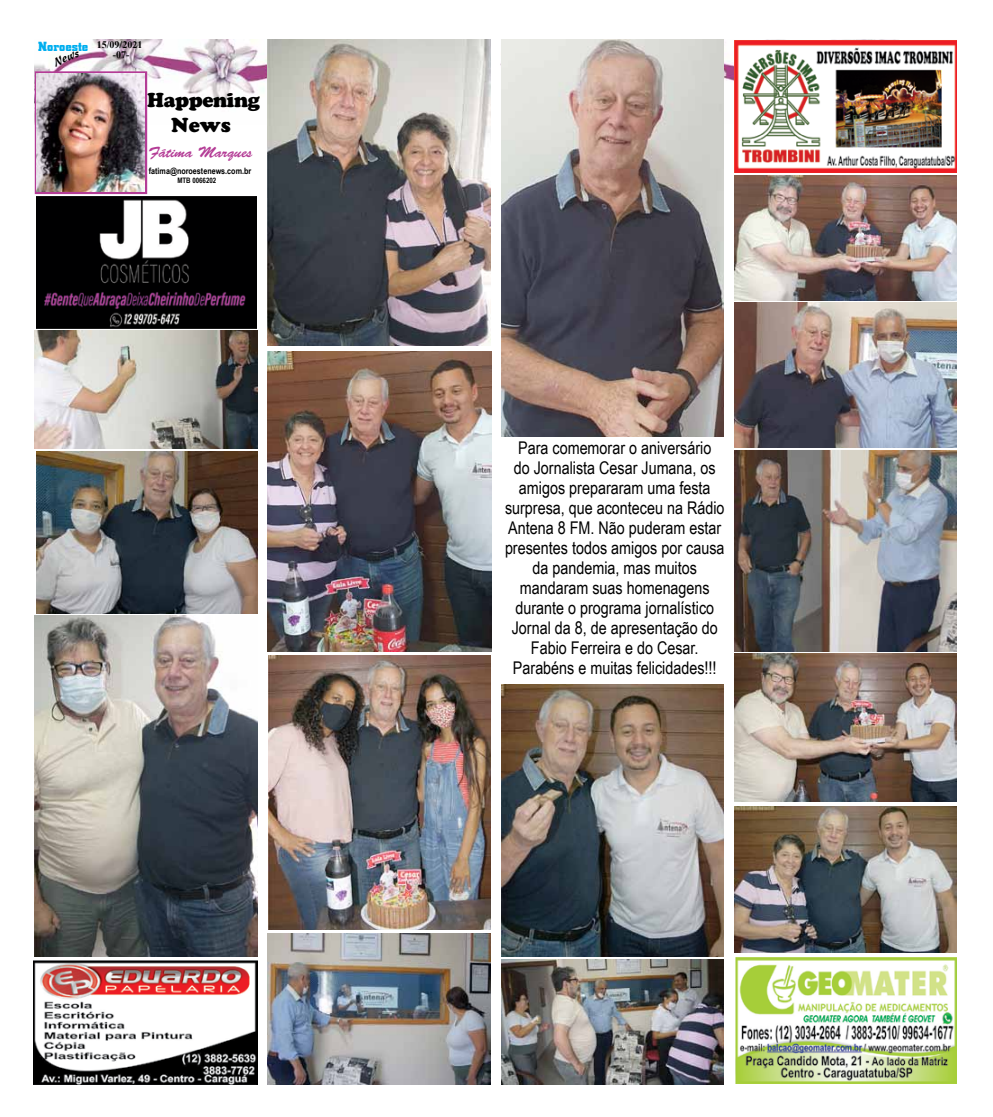
<style>
.page{position:relative;width:993px;height:1117px;background:#fff}
.page>*{position:absolute;margin:0;border:0;box-sizing:border-box;transform-origin:0 0}
.t1{font:20px/24.2px "Cooper Black Std";letter-spacing:-.02em;color:#000;text-align:center}
.t2{font:17.5px/20px "Arial Narrow";color:#000;text-align:center}
.t3{font:15px "Brush Script Std";color:#b43c96}
.t4{font:700 13.75px "City D";letter-spacing:.005em;color:#00aeef}
.t5{font:12.5px "Cassia";color:#000}
.t6{font:700 10px "Times New Roman";color:#000}
.t7{font:700 8.75px "Arial Narrow";color:#000}
.t8{font:700 7.5px "Arial Narrow";color:#000}
</style>
<div class="page">
<img style="left:35px;top:40px;width:233px;height:84px">
<img style="left:500px;top:40px;width:234px;height:83px">
<svg style="left:35px;top:71px;width:112px;height:123px"></svg>
<img style="left:734px;top:40px;width:222px;height:132px">
<img style="left:34px;top:960px;width:223px;height:124px">
<img style="left:36px;top:73px;width:109px;height:118px">
<img style="left:735px;top:957px;width:221px;height:126px">
<img style="left:36px;top:196px;width:220px;height:132px">
<img style="left:501px;top:39px;width:222px;height:397px">
<img style="left:267px;top:351px;width:224px;height:300px">
<img style="left:734px;top:175px;width:222px;height:125px">
<img style="left:734px;top:303px;width:222px;height:144px">
<img style="left:734px;top:450px;width:222px;height:201px">
<img style="left:35px;top:331px;width:222px;height:118px">
<img style="left:36px;top:451px;width:221px;height:162px">
<img style="left:35px;top:615px;width:222px;height:341px">
<img style="left:268px;top:39px;width:222px;height:306px">
<img style="left:501px;top:684px;width:222px;height:272px">
<img style="left:269px;top:655px;width:221px;height:274px">
<img style="left:501px;top:959px;width:222px;height:124px">
<img style="left:734px;top:653px;width:222px;height:148px">
<img style="left:734px;top:806px;width:222px;height:145px">
<img style="left:267px;top:933px;width:223px;height:150px">
<p class="t4" style="left:38px;top:39px;width:52px">Noroeste</p>
<p class="t5" style="left:51px;top:56px;width:28px;rotate:-22deg">News</p>
<p class="t6" style="left:97px;top:38px;width:47px">15/09/2021</p>
<p class="t6" style="left:113px;top:47px;width:18px">-07-</p>
<p class="t1" style="left:147px;top:88px;width:114px">Happening<br>News</p>
<p class="t3" style="left:149px;top:144px;width:105px">Fátima Marques</p>
<p class="t7" style="left:149px;top:164px;width:104px">fatima@noroestenews.com.br</p>
<p class="t8" style="left:177px;top:175px;width:40px">MTB 0066202</p>
<p class="t2" style="left:505px;top:437px;width:221px">Para comemorar o aniversário<br>do Jornalista Cesar Jumana, os amigos prepararam uma festa surpresa, que aconteceu na Rádio<br>Antena 8 FM. Não puderam estar presentes todos amigos por causa da pandemia, mas muitos mandaram suas homenagens durante o programa jornalístico<br>Jornal da 8, de apresentação do<br>Fabio Ferreira e do Cesar.<br>Parabéns e muitas felicidades!!!</p>
</div>
